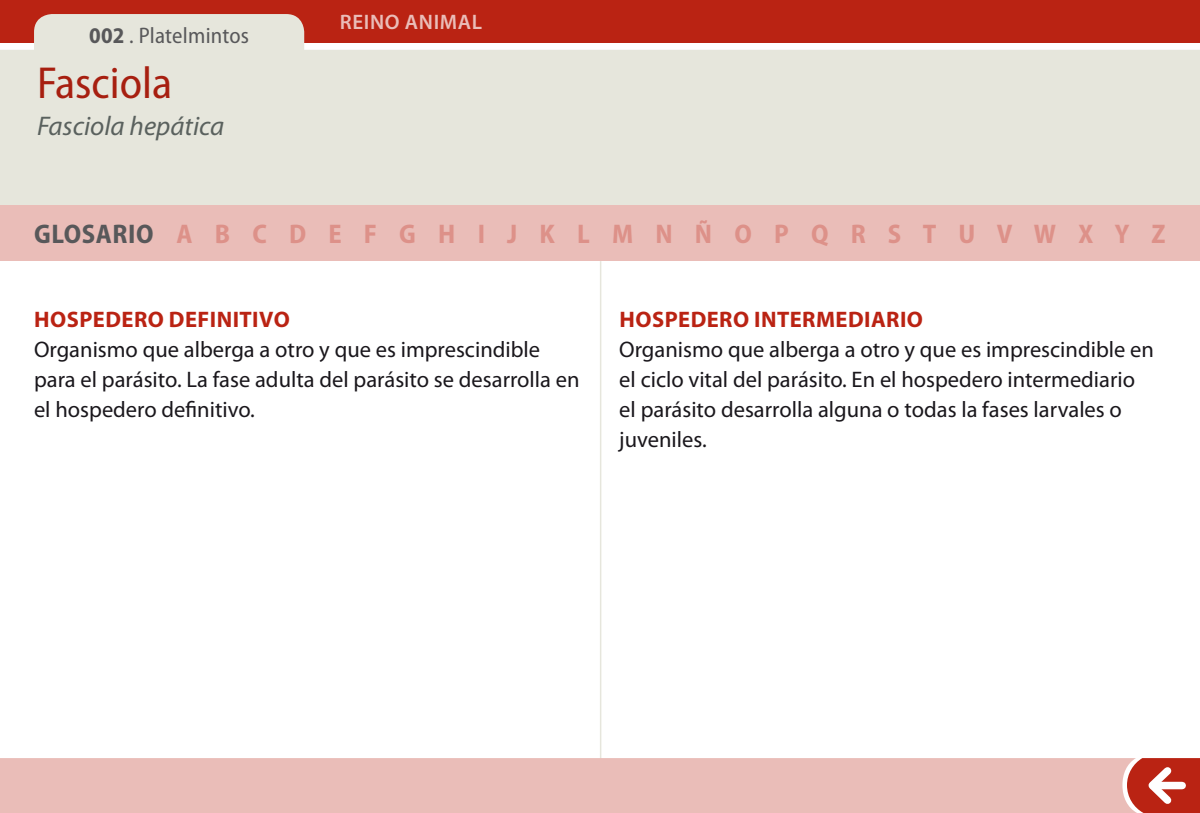
<style>
.page{position:relative;width:1200px;height:813px;background:#fff}
.page>*{position:absolute;margin:0;border:0;box-sizing:border-box;transform-origin:0 0}
.t1{font:semi-condensed 45px "Myriad Pro";color:#ba2313}
.t2{font:700 semi-condensed 27px "Myriad Pro";letter-spacing:.02em;color:#dd9189}
.t3{font:italic 27px "Myriad Pro";color:#646c6e}
.t4{font:22.5px/30px "Myriad Pro";color:#1a171c}
.t5{font:700 22.5px "Myriad Pro";letter-spacing:.02em;color:#ba2313}
.t6{font:semi-condensed 22.5px "Myriad Pro";letter-spacing:.01em;color:#58585a}
.t7{font:600 21px "Myriad Pro";letter-spacing:.03em;color:#eabdb8}
.s1{font-weight:700}
.s2{color:#58585a}
</style>
<div class="page">
<div style="left:0;top:0;width:1199px;height:43px;background:#ba2313"></div>
<svg style="left:0;top:14px;width:1199px;height:192px;background:#e1cfc5"></svg>
<div style="left:0;top:206px;width:1199px;height:55px;background:#eabdb8"></div>
<hr style="left:599px;top:261px;width:2px;height:499px;background:#e6e6dc">
<div style="left:0;top:757px;width:1126px;height:55px;background:#eabdb8"></div>
<svg style="left:1126px;top:758px;width:73px;height:54px"></svg>
<hr style="left:1195px;top:762px;width:4px;height:47px;background:#ba2313">
<p class="t6" style="left:89px;top:21px;width:161px"><span class="s1">002</span> . Platelmintos</p>
<h1 class="t1" style="left:37px;top:56px;width:137px">Fasciola</h1>
<p class="t3" style="left:37px;top:109px;width:189px">Fasciola hepática</p>
<p class="t7" style="left:340px;top:9px;width:144px">REINO ANIMAL</p>
<p class="t2" style="left:34px;top:216px;width:1132px"><span class="s2">GLOSARIO</span> A B C D E F G H I J K L M N Ñ O P Q R S T U V W X Y Z</p>
<p class="t5" style="left:34px;top:304px;width:257px">HOSPEDERO DEFINITIVO</p>
<p class="t4" style="left:34px;top:333px;width:547px">Organismo que alberga a otro y que es imprescindible para el parásito. La fase adulta del parásito se desarrolla en el hospedero definitivo.</p>
<p class="t5" style="left:619px;top:304px;width:305px">HOSPEDERO INTERMEDIARIO</p>
<p class="t4" style="left:619px;top:333px;width:536px">Organismo que alberga a otro y que es imprescindible en el ciclo vital del parásito. En el hospedero intermediario el parásito desarrolla alguna o todas la fases larvales o juveniles.</p>
</div>
